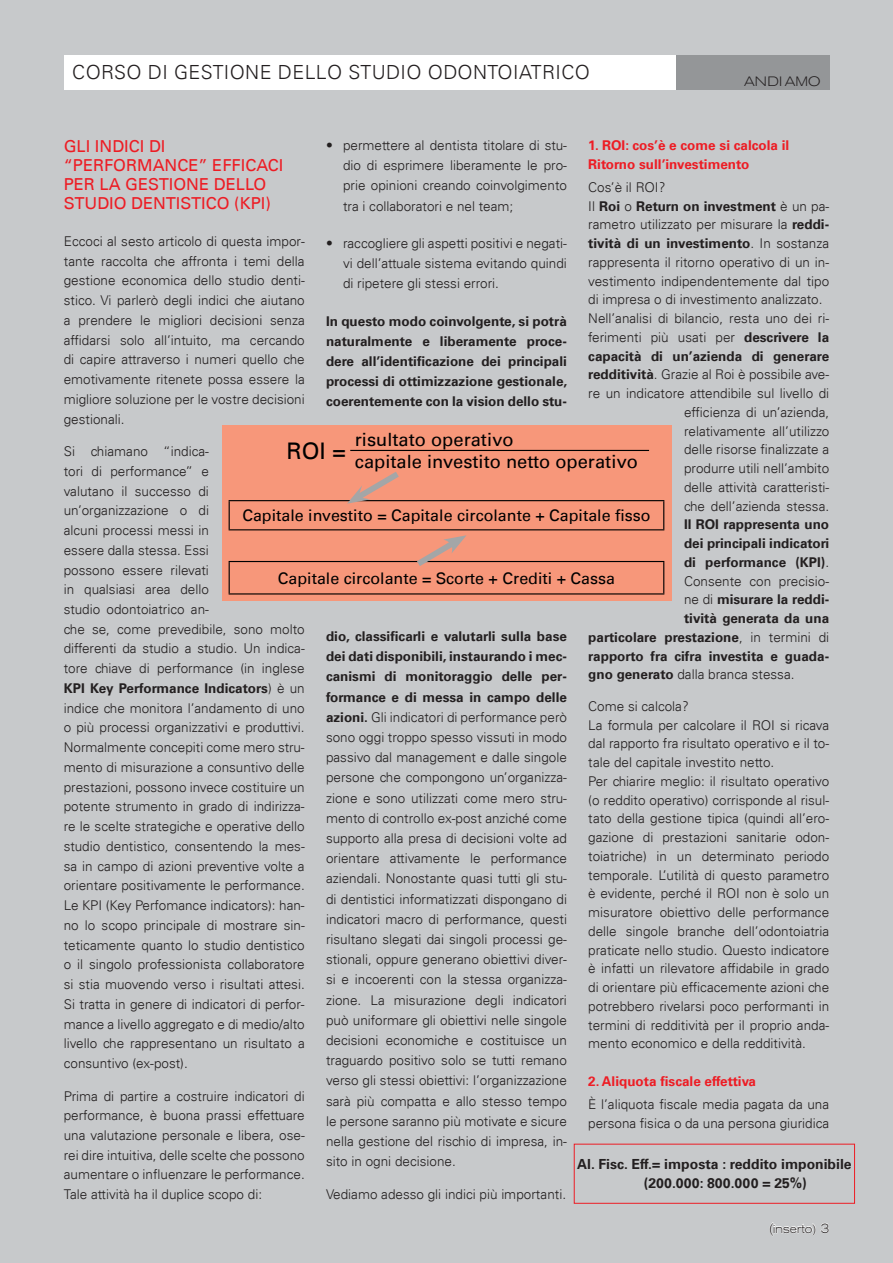
<style>
.page{position:relative;width:893px;height:1263px;background:#c7c9cb}
.page>*{position:absolute;margin:0;border:0;box-sizing:border-box;transform-origin:0 0}
.t1{font:22.95px "Univers LT";color:#000}
.t2{font:300 19.5px "Univers LT";letter-spacing:.02em;color:#231f20}
.t3{font:18.3px/22.4px "Univers LT";color:#000}
.t4{font:16.5px/19px "Univers LT";color:#ed1c24}
.t5{font:16.05px "Univers LT";color:#000}
.t6{font:700 13.95px/18.6px "Univers LT";color:#231f20}
.t7{font:300 13.5px/19.8px "Univers LT";color:#231f20;text-align:justify}
.t8{font:700 13.5px/20.2px "Univers LT";color:#231f20;text-align:justify}
.t9{font:700 13.5px/18.8px "Univers LT";color:#ed1c24}
.t10{font:300 expanded 13.5px "Akzidenz Grotesk BE";letter-spacing:.02em;color:#231f20}
.t11{font:300 expanded 12px "Akzidenz Grotesk BE";color:#231f20;scale:.9 1}
.s1{font-weight:300}
.s2{font-weight:700}
.s3{font-size:13.5px}
</style>
<div class="page">
<div style="left:64px;top:55px;width:616px;height:34px;background:#fff"></div>
<div style="left:676px;top:55px;width:153px;height:34px;background:#949698"></div>
<svg style="left:769px;top:1222px;width:60px;height:14px"></svg>
<div style="left:222px;top:425px;width:449px;height:176px;background:#f7977a"></div>
<hr style="left:350px;top:450px;width:299px;height:1px;background:#000">
<hr style="left:229px;top:500px;width:435px;height:1px;background:#000">
<svg style="left:229px;top:501px;width:1px;height:28px"></svg>
<svg style="left:663px;top:501px;width:1px;height:28px"></svg>
<hr style="left:229px;top:529px;width:435px;height:1px;background:#000">
<hr style="left:229px;top:561px;width:435px;height:1px;background:#000">
<hr style="left:229px;top:562px;width:1px;height:31px;background:#000">
<hr style="left:663px;top:562px;width:1px;height:31px;background:#000">
<hr style="left:229px;top:593px;width:435px;height:1px;background:#000">
<svg style="left:347px;top:472px;width:58px;height:32px"></svg>
<svg style="left:411px;top:535px;width:56px;height:31px"></svg>
<div style="left:574px;top:1144px;width:281px;height:59px;border:1px solid #ed1c24"></div>
<h2 class="t2" style="left:72px;top:61px;width:519px">Corso di Gestione dello Studio Odontoiatrico</h2>
<p class="t10" style="left:744px;top:74px;width:78px">ANDI AMO</p>
<p class="t9" style="left:588px;top:136px;width:203px">1. ROI: cos’è e come si calcola il<br>Ritorno sull’investimento</p>
<p class="t7" style="left:588px;top:177px;width:79px">Cos’è il ROI ?</p>
<p class="t8" style="left:588px;top:196px;width:242px"><span class="s1">I l</span> Roi <span class="s1">o</span> Return on investment <span class="s1">è un pa-</span></p>
<p class="t7" style="left:588px;top:215px;width:242px">rametro utilizzato per misurare la <span class="s2">reddi-</span></p>
<p class="t8" style="left:588px;top:233px;width:242px">tività di un investimento<span class="s1">. I n sostanza</span></p>
<p class="t7" style="left:588px;top:252px;width:242px">rappresenta il ritorno operativo di un in-</p>
<p class="t7" style="left:588px;top:271px;width:242px">vestimento indipendentemente dal tipo</p>
<p class="t7" style="left:588px;top:290px;width:236px">di impresa o di investimento analizzato.</p>
<p class="t7" style="left:588px;top:308px;width:242px">Nell’analisi di bilancio, resta uno dei ri-</p>
<p class="t7" style="left:588px;top:327px;width:242px">ferimenti più usati per <span class="s2">descrivere la</span></p>
<p class="t8" style="left:588px;top:346px;width:242px">capacità di un’azienda di generare</p>
<p class="t7" style="left:588px;top:365px;width:242px"><span class="s2">redditività</span>. Grazie al Roi è possibile ave-</p>
<p class="t7" style="left:588px;top:383px;width:242px">re un indicatore attendibile sul livello di</p>
<p class="t7" style="left:684px;top:402px;width:147px">efficienza di un’azienda,</p>
<p class="t7" style="left:684px;top:421px;width:147px">relativamente all’utilizzo</p>
<p class="t7" style="left:684px;top:440px;width:147px">delle risorse finalizzate a</p>
<p class="t7" style="left:684px;top:458px;width:147px">produrre utili nell’ambito</p>
<p class="t7" style="left:684px;top:477px;width:147px">delle attività caratteristi-</p>
<p class="t7" style="left:684px;top:496px;width:147px">che dell’azienda stessa.</p>
<p class="t8" style="left:684px;top:515px;width:147px">Il ROI rappresenta uno</p>
<p class="t8" style="left:684px;top:533px;width:147px">dei principali indicatori</p>
<p class="t8" style="left:684px;top:552px;width:147px">di performance (KPI)<span class="s1">.</span></p>
<p class="t7" style="left:684px;top:571px;width:147px">Consente con precisio-</p>
<p class="t8" style="left:684px;top:590px;width:147px"><span class="s1">ne di</span> misurare la reddi-</p>
<p class="t8" style="left:684px;top:608px;width:147px">tività generata da una</p>
<p class="t8" style="left:588px;top:627px;width:242px">particolare prestazione<span class="s1">, in termini di</span></p>
<p class="t8" style="left:588px;top:646px;width:242px">rapporto fra cifra investita e guada-</p>
<p class="t7" style="left:588px;top:665px;width:208px"><span class="s2">gno generato</span> dalla branca stessa.</p>
<p class="t7" style="left:588px;top:697px;width:172px;line-height:18.8px">Come si calcola?<br>La formula per calcolare il ROI</p>
<p class="t4" style="left:64px;top:137px;width:221px">Gli indici di “performance” efficaci per la g estione dello studio dentistico (KPI )</p>
<p class="t7" style="left:64px;top:231px;width:242px">Eccoci al sesto articolo di questa impor&shy;tante raccolta che affronta i temi della gestione economica dello studio denti&shy;stico. Vi parlerò degli indici che aiutano a prendere le migliori decisioni senza affidarsi solo all’intuito, ma cercando di capire attraverso i numeri quello che emotivamente ritenete possa essere la migliore soluzione per le vostre decisioni gestionali.</p>
<p class="t7" style="left:64px;top:441px;width:242px;text-align:left">Si chiamano “indica-<br>tori di performance” e<br>valutano il successo di un’organizzazione o di<br>alcuni processi messi in<br>essere dalla stessa. Essi<br>possono essere rilevati<br>in qualsiasi area dello<br>studio odontoiatrico an-<br>che se, come prevedibile, sono molto differenti da studio a studio. U n indica&shy;tore chiave di performance (in inglese <span class="s2">KPI Key Performance Indicators</span>) è un indice che monitora l’andamento di uno o più processi organizzativi e produttivi.<br>Normalmente concepiti come mero stru&shy;mento di misurazione a consuntivo delle prestazioni, possono invece costituire un potente strumento in grado di indirizza&shy;re le scelte strategiche e operative dello studio dentistico, consentendo la mes&shy;sa in campo di azioni preventive volte a orientare positivamente le performance.<br>Le KPI (Key Perfomance indicators): han&shy;no lo scopo principale di mostrare sin&shy;teticamente quanto lo studio dentistico o il singolo professionista collaboratore si stia muovendo verso i risultati attesi.<br>Si tratta in genere di indicatori di perfor&shy;mance a livello aggregato e di medio/alto livello che rappresentano un risultato a consuntivo (ex-post).</p>
<p class="t7" style="left:64px;top:1086px;width:242px">Prima di partire a costruire indicatori di performance, è buona prassi effettuare una valutazione personale e libera, ose&shy;rei dire intuitiva, delle scelte che possono aumentare o influenzare le performance.<br>Tale attività ha il duplice scopo di:</p>
<p class="t7" style="left:343px;top:135px;width:225px;line-height:20.2px;text-indent:-17px">• permettere al dentista titolare di stu&shy;dio di esprimere liberamente le pro&shy;prie opinioni creando coinvolgimento tra i collaboratori e nel team;</p>
<p class="t7" style="left:343px;top:233px;width:225px;line-height:20.2px;text-indent:-17px">• raccogliere gli aspetti positivi e negati&shy;vi dell’attuale sistema evitando quindi di ripetere gli stessi errori.</p>
<p class="t8" style="left:326px;top:311px;width:243px">In questo modo coinvolgente, si potrà naturalmente e liberamente proce&shy;dere all’identificazione dei principali processi di ottimizzazione gestionale, coerentemente con la vision dello stu-</p>
<h1 class="t1" style="left:287px;top:437px;width:61px">ROI =</h1>
<h3 class="t3" style="left:355px;top:428px;width:285px">risultato operativo<br>capitale investito netto operativo</h3>
<p class="t5" style="left:242px;top:506px;width:410px">Capitale investito = Capitale circolante + Capitale fisso</p>
<p class="t5" style="left:278px;top:568px;width:339px">Capitale circolante = Scorte + Crediti + Cassa</p>
<p class="t7" style="left:326px;top:626px;width:242px;line-height:20.2px"><span class="s2">dio, classificarli e valutarli sulla base dei dati disponibili, instaurando i mec&shy;canismi di monitoraggio delle per&shy;formance e di messa in campo delle azioni.</span> Gli indicatori di performance però sono oggi troppo spesso vissuti in modo passivo dal management e dalle singole persone che compongono un’organizza&shy;zione e sono utilizzati come mero stru&shy;mento di controllo ex-post anziché come supporto alla presa di decisioni volte ad orientare attivamente le performance aziendali. Nonostante quasi tutti gli stu&shy;di dentistici informatizzati dispongano di indicatori macro di performance, questi risultano slegati dai singoli processi ge&shy;stionali, oppure generano obiettivi diver&shy;si e incoerenti con la stessa organizza&shy;zione. La misurazione degli indicatori può uniformare gli obiettivi nelle singole decisioni economiche e costituisce un traguardo positivo solo se tutti remano verso gli stessi obiettivi: l’organizzazione sarà più compatta e allo stesso tempo le persone saranno più motivate e sicure nella gestione del rischio di impresa, in&shy;sito in ogni decisione.</p>
<p class="t7" style="left:326px;top:1184px;width:242px">Vediamo adesso gli indici più importanti.</p>
<p class="t7" style="left:588px;top:715px;width:242px;line-height:18.8px;text-align:left;text-indent:192px">si ricava dal rapporto fra risultato operativo e il to&shy;tale del capitale investito netto.<br>Per chiarire meglio: il risultato operativo (o reddito operativo) corrisponde al risul&shy;tato della gestione tipica (quindi all’ero&shy;gazione di prestazioni sanitarie odon&shy;toiatriche) in un determinato periodo temporale. L’utilità di questo parametro è evidente, perché il ROI</p>
<p class="t7" style="left:588px;top:884px;width:242px;line-height:18.8px;text-indent:157px">non è solo un misuratore obiettivo delle performance delle singole branche dell’odontoiatria praticate nello studio. Questo indicatore è infatti un rilevatore affidabile in grado di orientare più efficacemente azioni che potrebbero rivelarsi poco performanti in termini di redditività per il proprio anda&shy;mento economico e della redditività.</p>
<p class="t9" style="left:588px;top:1072px;width:169px">2. Aliquota fiscale effettiva</p>
<p class="t7" style="left:588px;top:1095px;width:242px;line-height:18.8px">è l’aliquota fiscale media pagata da una persona fisica o da una persona giuridica</p>
<p class="t6" style="left:644px;top:1155px;width:209px;text-indent:-67px">Al. Fisc. Eff.= imposta : reddito imponibile (200.000: 800.000 = 25%)</p>
<p class="t11" style="left:769px;top:1222px;width:68px"><span class="s3">(</span>inserto) <span class="s3">3</span></p>
</div>
